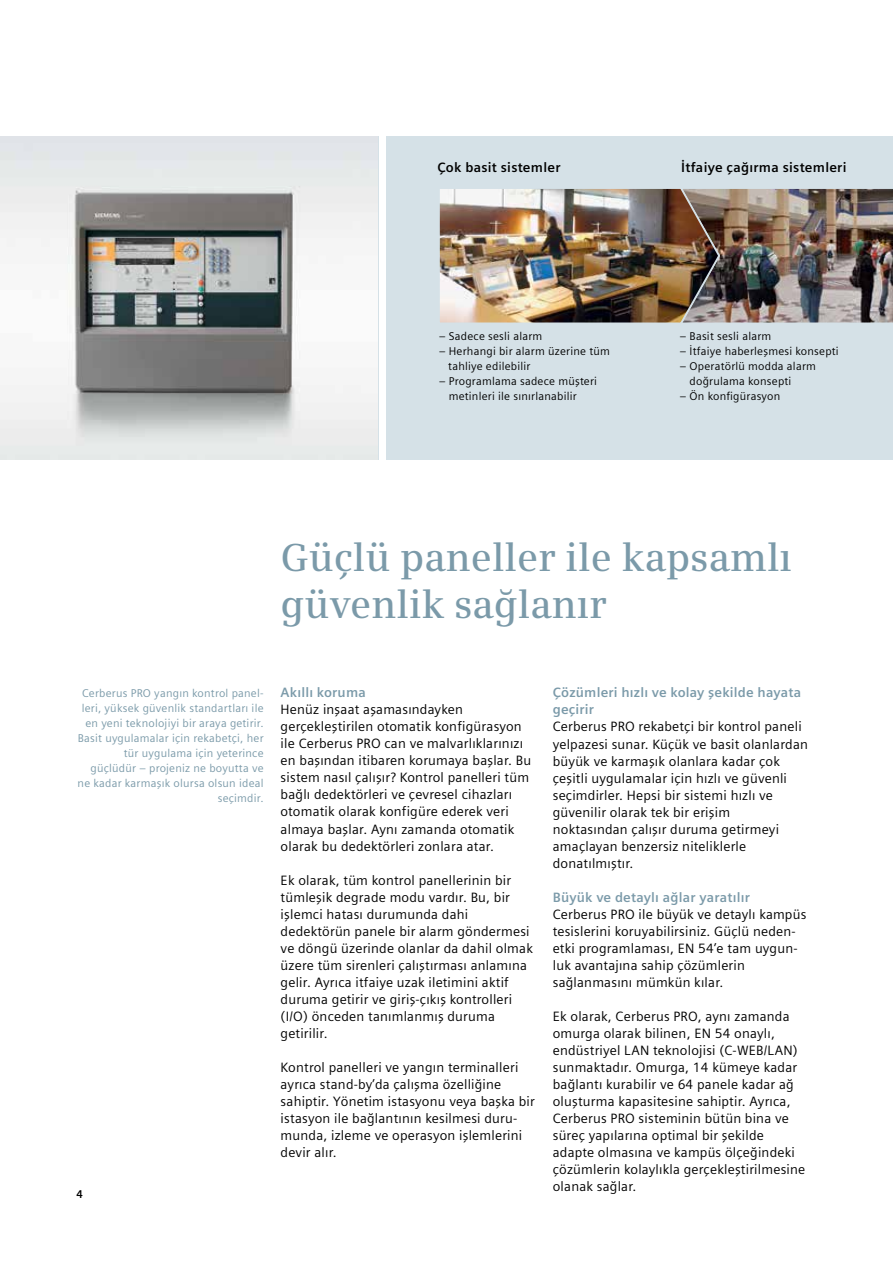
<style>
.page{position:relative;width:893px;height:1263px;background:#fff}
.page>*{position:absolute;margin:0;border:0;box-sizing:border-box;transform-origin:0 0}
.t1{font:600 39px/46.8px "Siemens Serif";color:#7b9aa9}
.t2{font:13.5px/17px "Siemens Sans";letter-spacing:.015em;color:#000}
.t3{font:700 13.5px/17px "Siemens Sans";letter-spacing:.015em;color:#7b9aa9}
.t4{font:700 13.5px "Siemens Sans OT";letter-spacing:.02em;color:#000}
.t5{font:11.25px/14.9px "Siemens Sans";letter-spacing:.02em;color:#7b9aa9;text-align:right}
.t6{font:11.25px/14.9px "Siemens Sans OT";letter-spacing:.02em;color:#000}
.t7{font:700 11.25px "Siemens Sans";color:#000}
</style>
<div class="page">
<img style="left:0;top:136px;width:378px;height:323px">
<div style="left:387px;top:136px;width:506px;height:323px;background:#d5e1e7"></div>
<img style="left:439px;top:188px;width:454px;height:135px">
<p class="t4" style="left:437px;top:160px;width:125px">Çok basit sistemler</p>
<p class="t4" style="left:681px;top:160px;width:167px">İtfaiye çağırma sistemleri</p>
<p class="t6" style="left:439px;top:329px;width:105px">– Sadece sesli alarm</p>
<p class="t6" style="left:448px;top:344px;width:163px;text-indent:-9px">– Herhangi bir alarm üzerine tüm tahliye edilebilir</p>
<p class="t6" style="left:449px;top:374px;width:150px;text-indent:-10px">– Programlama sadece müşteri metinleri ile sınırlanabilir</p>
<p class="t6" style="left:680px;top:329px;width:93px">– Basit sesli alarm</p>
<p class="t6" style="left:680px;top:344px;width:160px">– İtfaiye haberleşmesi konsepti</p>
<p class="t6" style="left:690px;top:359px;width:128px;text-indent:-10px">– Operatörlü modda alarm doğrulama konsepti</p>
<p class="t6" style="left:680px;top:389px;width:102px">– Ön konfigürasyon</p>
<h1 class="t1" style="left:281px;top:534px;width:513px">Güçlü paneller ile kapsamlı güvenlik sağlanır</h1>
<p class="t5" style="left:78px;top:686px;width:188px">Cerberus PRO yangın kontrol panel&shy;leri, yüksek güvenlik standartları ile en yeni teknolojiyi bir araya getirir.<br>Basit uygulamalar için rekabetçi, her tür uygulama için yeterince güçlüdür – projeniz ne boyutta ve ne kadar karmaşık olursa olsun ideal seçimdir.</p>
<p class="t7" style="left:77px;top:1188px;width:8px">4</p>
<p class="t3" style="left:281px;top:684px;width:87px">Akıllı koruma</p>
<p class="t2" style="left:281px;top:701px;width:252px">Henüz inşaat aşamasındayken gerçekleştirilen otomatik konfigürasyon ile Cerberus PRO can ve malvarlıklarınızı en başından itibaren korumaya başlar. Bu sistem nasıl çalışır? Kontrol panelleri tüm bağlı dedektörleri ve çevresel cihazları otomatik olarak konfigüre ederek veri almaya başlar. Aynı zamanda otomatik olarak bu dedektörleri zonlara atar.</p>
<p class="t2" style="left:281px;top:871px;width:254px">Ek olarak, tüm kontrol panellerinin bir tümleşik degrade modu vardır. Bu, bir işlemci hatası durumunda dahi dedektörün panele bir alarm göndermesi ve döngü üzerinde olanlar da dahil olmak üzere tüm sirenleri çalıştırması anlamına gelir. Ayrıca itfaiye uzak iletimini aktif duruma getirir ve giriş-çıkış kontrolleri (I/O) önceden tanımlanmış duruma getirilir.</p>
<p class="t2" style="left:281px;top:1058px;width:256px">Kontrol panelleri ve yangın terminalleri ayrıca stand-by’da çalışma özelliğine sahiptir. Yönetim istasyonu veya başka bir istasyon ile bağlantının kesilmesi duru&shy;munda, izleme ve operasyon işlemlerini devir alır.</p>
<p class="t3" style="left:553px;top:684px;width:250px">Çözümleri hızlı ve kolay şekilde hayata geçirir</p>
<p class="t2" style="left:553px;top:718px;width:257px">Cerberus PRO rekabetçi bir kontrol paneli yelpazesi sunar. Küçük ve basit olanlardan büyük ve karmaşık olanlara kadar çok çeşitli uygulamalar için hızlı ve güvenli seçimdirler. Hepsi bir sistemi hızlı ve güvenilir olarak tek bir erişim noktasından çalışır duruma getirmeyi amaçlayan benzersiz niteliklerle donatılmıştır.</p>
<p class="t3" style="left:553px;top:888px;width:199px">Büyük ve detaylı ağlar yaratılır</p>
<p class="t2" style="left:553px;top:905px;width:255px">Cerberus PRO ile büyük ve detaylı kampüs tesislerini koruyabilirsiniz. Güçlü neden&shy;etki programlaması, EN 54’e tam uygun&shy;luk avantajına sahip çözümlerin sağlanmasını mümkün kılar.</p>
<p class="t2" style="left:553px;top:1008px;width:254px">Ek olarak, Cerberus PRO, aynı zamanda omurga olarak bilinen, EN 54 onaylı, endüstriyel LAN teknolojisi (C-WEB/LAN) sunmaktadır. Omurga, 14 kümeye kadar bağlantı kurabilir ve 64 panele kadar ağ oluşturma kapasitesine sahiptir. Ayrıca, Cerberus PRO sisteminin bütün bina ve süreç yapılarına optimal bir şekilde adapte olmasına ve kampüs ölçeğindeki çözümlerin kolaylıkla gerçekleştirilmesine olanak sağlar.</p>
</div>
